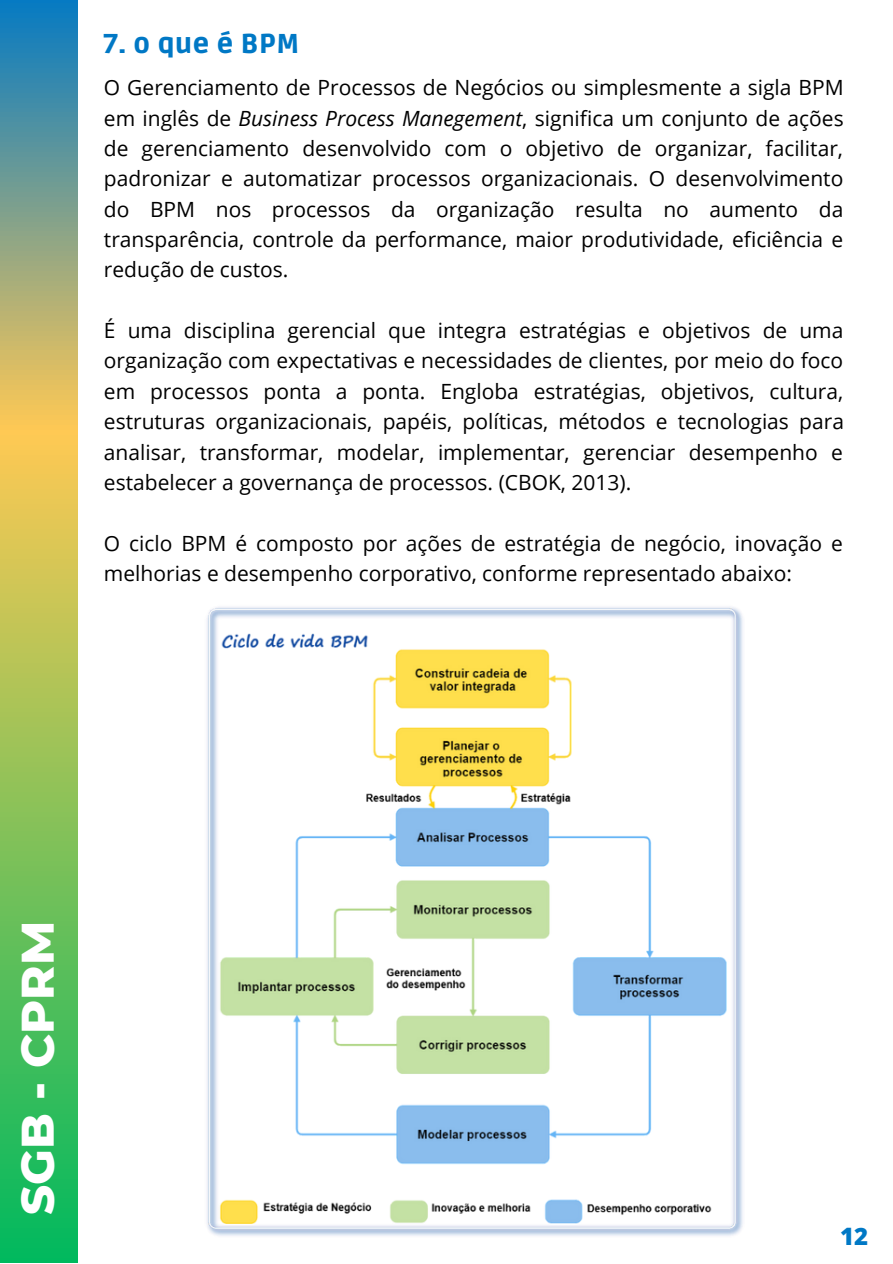
<style>
.page{position:relative;width:893px;height:1264px;background:#fff}
.page>*{position:absolute;margin:0;border:0;box-sizing:border-box;transform-origin:0 0}
.t1{font:800 46.5px "Montserrat";color:#fff}
.t2{font:900 27.15px "Ruda";letter-spacing:.02em;color:#0078c5}
.t3{font:800 24px "Open Sans";color:#0078c5}
.t4{font:21px/30.3px "Open Sans";color:#000;text-align:justify}
.s1{font-style:italic}
</style>
<div class="page">
<svg style="left:0;top:0;width:78px;height:1262px;background:#80b66a"></svg>
<img style="left:207px;top:607px;width:536px;height:629px">
<p class="t2" style="left:104px;top:28px;width:197px">7. o que é BPM</p>
<p class="t4" style="left:104px;top:72px;width:741px">O Gerenciamento de Processos de Negócios ou simplesmente a sigla BPM em inglês de <span class="s1">Business Process Manegement</span>, significa um conjunto de ações de gerenciamento desenvolvido com o objetivo de organizar, facilitar, padronizar e automatizar processos organizacionais. O desenvolvimento do BPM nos processos da organização resulta no aumento da transparência, controle da performance, maior produtividade, eficiência e redução de custos.</p>
<p class="t4" style="left:104px;top:315px;width:741px">É uma disciplina gerencial que integra estratégias e objetivos de uma organização com expectativas e necessidades de clientes, por meio do foco em processos ponta a ponta. Engloba estratégias, objetivos, cultura, estruturas organizacionais, papéis, políticas, métodos e tecnologias para analisar, transformar, modelar, implementar, gerenciar desempenho e estabelecer a governança de processos. (CBOK, 2013).</p>
<p class="t4" style="left:104px;top:527px;width:740px">O ciclo BPM é composto por ações de estratégia de negócio, inovação e melhorias e desempenho corporativo, conforme representado abaixo:</p>
<h1 class="t1" style="left:9px;top:1214px;width:295px;rotate:-90deg">SGB - CPRM</h1>
<p class="t3" style="left:840px;top:1219px;width:30px">12</p>
</div>
